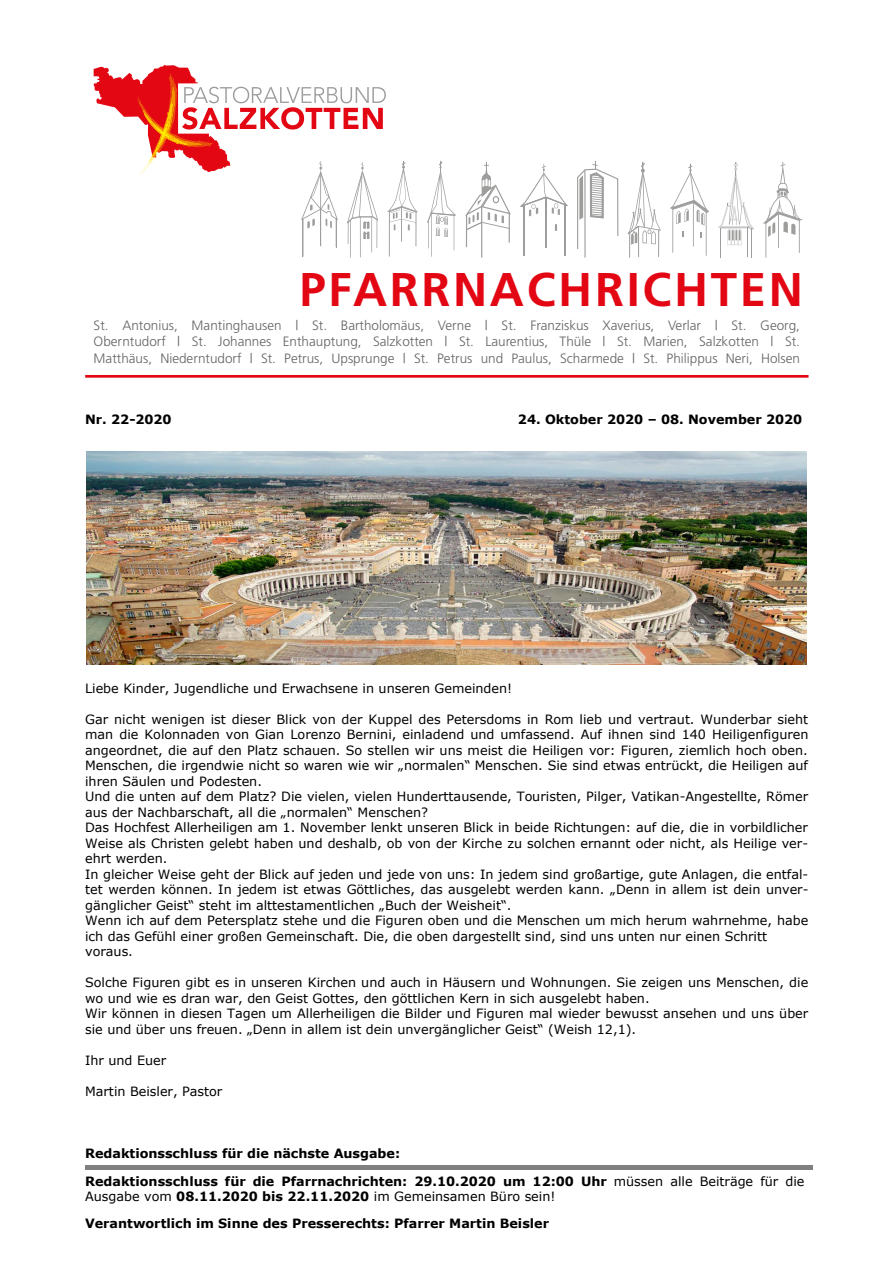
<style>
.page{position:relative;width:893px;height:1263px;background:#fff}
.page>*{position:absolute;margin:0;border:0;box-sizing:border-box;transform-origin:0 0}
.t1{font:700 47.25px "Frutiger";letter-spacing:.055em;color:#e30613}
.t2{font:300 13.5px/16.2px "Frutiger";color:#646363;text-align:justify}
.t3{font:12.75px/15.5px "Verdana";color:#000}
.t4{font:700 12.75px/15.5px "Verdana";color:#000}
.s1{font-weight:400}
</style>
<div class="page">
<hr style="left:85px;top:375px;width:723px;height:3px;background:#e30613">
<hr style="left:481px;top:206px;width:1px;height:52px;background:#9d9d9c">
<hr style="left:466px;top:215px;width:1px;height:32px;background:#9d9d9c">
<hr style="left:509px;top:213px;width:1px;height:30px;background:#9d9d9c">
<svg style="left:465px;top:162px;width:46px;height:68px"></svg>
<hr style="left:584px;top:170px;width:2px;height:88px;background:#9d9d9c">
<svg style="left:577px;top:162px;width:41px;height:87px"></svg>
<hr style="left:454px;top:215px;width:1px;height:35px;background:#9d9d9c">
<hr style="left:431px;top:213px;width:1px;height:44px;background:#9d9d9c">
<svg style="left:427px;top:161px;width:28px;height:87px"></svg>
<svg style="left:628px;top:162px;width:33px;height:96px"></svg>
<hr style="left:672px;top:209px;width:1px;height:44px;background:#9d9d9c">
<hr style="left:693px;top:202px;width:1px;height:45px;background:#9d9d9c">
<hr style="left:706px;top:212px;width:1px;height:44px;background:#9d9d9c">
<svg style="left:670px;top:164px;width:39px;height:74px"></svg>
<hr style="left:303px;top:219px;width:1px;height:38px;background:#9d9d9c">
<hr style="left:751px;top:228px;width:1px;height:30px;background:#9d9d9c">
<svg style="left:719px;top:162px;width:35px;height:95px"></svg>
<hr style="left:765px;top:223px;width:1px;height:35px;background:#9d9d9c">
<hr style="left:778px;top:213px;width:1px;height:35px;background:#9d9d9c">
<hr style="left:799px;top:220px;width:1px;height:33px;background:#9d9d9c">
<svg style="left:763px;top:162px;width:39px;height:75px"></svg>
<hr style="left:389px;top:211px;width:1px;height:46px;background:#9d9d9c">
<hr style="left:350px;top:219px;width:1px;height:39px;background:#9d9d9c">
<hr style="left:360px;top:216px;width:1px;height:41px;background:#9d9d9c">
<svg style="left:94px;top:65px;width:324px;height:187px"></svg>
<hr style="left:524px;top:205px;width:1px;height:51px;background:#9d9d9c">
<hr style="left:545px;top:197px;width:1px;height:51px;background:#9d9d9c">
<hr style="left:565px;top:205px;width:1px;height:51px;background:#9d9d9c">
<svg style="left:555px;top:224px;width:2px;height:7px"></svg>
<svg style="left:520px;top:164px;width:48px;height:53px"></svg>
<hr style="left:85px;top:1165px;width:727px;height:4px;background:#808080">
<img style="left:87px;top:452px;width:720px;height:212px">
<h1 class="t1" style="left:299px;top:262px;width:505px">PFARRNACHRICHTEN</h1>
<p class="t2" style="left:94px;top:317px;width:708px">St. Antonius, Mantinghausen | St. Bartholomäus, Verne | St. Franziskus Xaverius, Verlar | St. Georg, Oberntudorf | St. Johannes Enthauptung, Salzkotten | St. Laurentius, Thüle | St. Marien, Salzkotten | St.<br>Matthäus, Niederntudorf | St. Petrus, Upsprunge | St. Petrus und Paulus, Scharmede | St. Philippus Neri, Holsen</p>
<p class="t4" style="left:85px;top:411px;width:88px">Nr. 22-2020</p>
<p class="t4" style="left:518px;top:411px;width:286px">24. Oktober 2020 – 08. November 2020</p>
<p class="t3" style="left:85px;top:680px;width:429px">Liebe Kinder, Jugendliche und Erwachsene in unseren Gemeinden!</p>
<p class="t3" style="left:85px;top:711px;width:725px">Gar nicht wenigen ist dieser Blick von der Kuppel des Petersdoms in Rom lieb und vertraut. Wunderbar sieht man die Kolonnaden von Gian Lorenzo Bernini, einladend und umfassend. Auf ihnen sind 140 Heiligenfiguren angeordnet, die auf den Platz schauen. So stellen wir uns meist die Heiligen vor: Figuren, ziemlich hoch oben.<br>Menschen, die irgendwie nicht so waren wie wir „normalen“ Menschen. Sie sind etwas entrückt, die Heiligen auf ihren Säulen und Podesten.<br>Und die unten auf dem Platz? Die vielen, vielen Hunderttausende, Touristen, Pilger, Vatikan-Angestellte, Römer aus der Nachbarschaft, all die „normalen“ Menschen?<br>Das Hochfest Allerheiligen am 1. November lenkt unseren Blick in beide Richtungen: auf die, die in vorbildlicher Weise als Christen gelebt haben und deshalb, ob von der Kirche zu solchen ernannt oder nicht, als Heilige ver&shy;ehrt werden.<br>In gleicher Weise geht der Blick auf jeden und jede von uns: In jedem sind großartige, gute Anlagen, die entfal&shy;tet werden können. In jedem ist etwas Göttliches, das ausgelebt werden kann. „Denn in allem ist dein unver&shy;gänglicher Geist“ steht im alttestamentlichen „Buch der Weisheit“.<br>Wenn ich auf dem Petersplatz stehe und die Figuren oben und die Menschen um mich herum wahrnehme, habe ich das Gefühl einer großen Gemeinschaft. Die, die oben dargestellt sind, sind uns unten nur einen Schritt voraus.</p>
<p class="t3" style="left:85px;top:975px;width:725px">Solche Figuren gibt es in unseren Kirchen und auch in Häusern und Wohnungen. Sie zeigen uns Menschen, die wo und wie es dran war, den Geist Gottes, den göttlichen Kern in sich ausgelebt haben.<br>Wir können in diesen Tagen um Allerheiligen die Bilder und Figuren mal wieder bewusst ansehen und uns über sie und über uns freuen. „Denn in allem ist dein unvergänglicher Geist“ (Weish 12,1).</p>
<p class="t3" style="left:85px;top:1052px;width:83px">Ihr und Euer</p>
<p class="t3" style="left:85px;top:1083px;width:139px">Martin Beisler, Pastor</p>
<p class="t4" style="left:85px;top:1145px;width:317px">Redaktionsschluss für die nächste Ausgabe:</p>
<p class="t4" style="left:85px;top:1173px;width:721px">Redaktionsschluss für die Pfarrnachrichten: 29.10.2020 um 12:00 Uhr <span class="s1">müssen alle Beiträge für die<br>Ausgabe vom</span> 08.11.2020 bis 22.11.2020 <span class="s1">im Gemeinsamen Büro sein!</span></p>
<p class="t4" style="left:85px;top:1215px;width:465px">Verantwortlich im Sinne des Presserechts: Pfarrer Martin Beisler</p>
</div>
